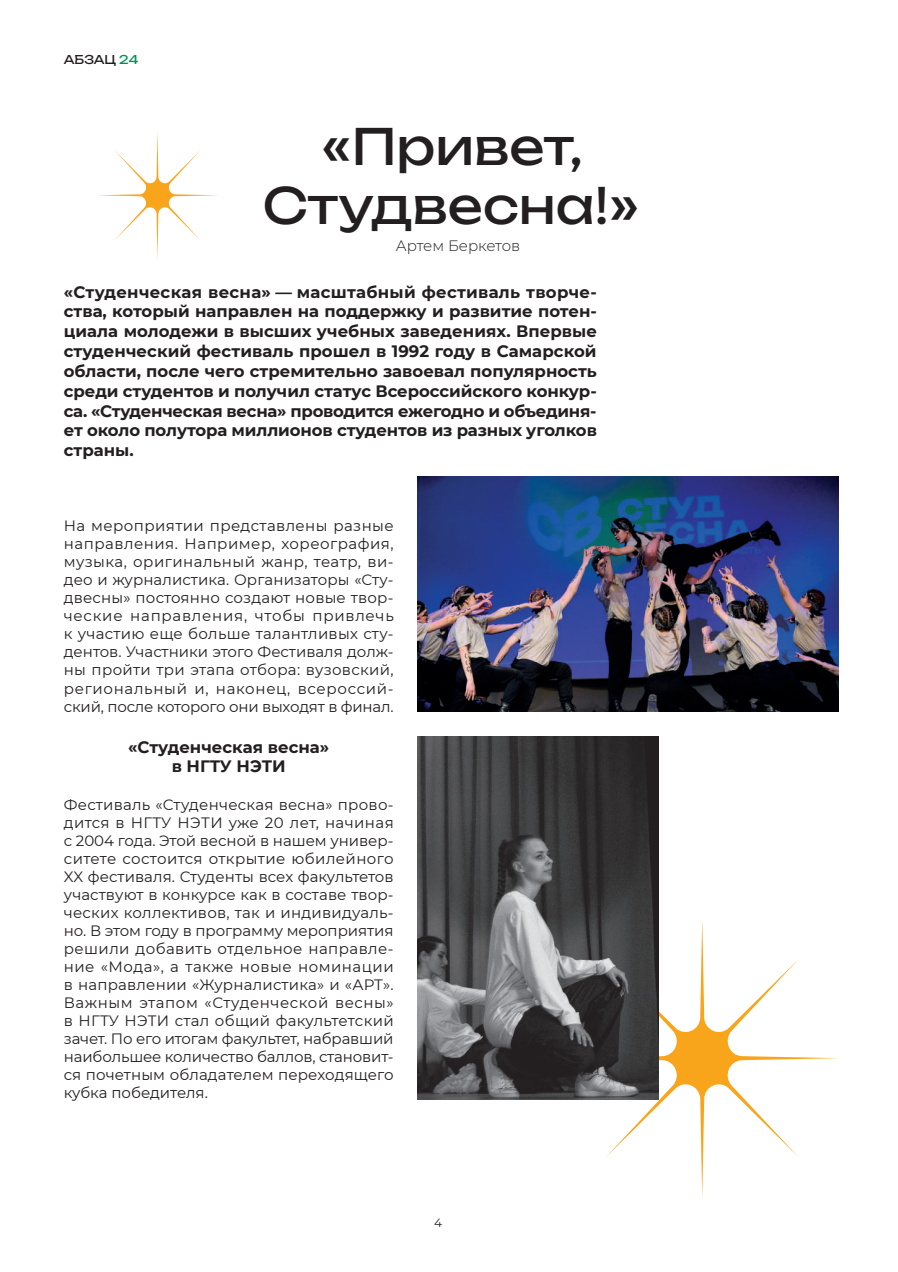
<style>
.page{position:relative;width:898px;height:1272px;background:#fff}
.page>*{position:absolute;margin:0;border:0;box-sizing:border-box;transform-origin:0 0}
.t1{font:49.5px/59.4px "Unbounded";color:#231f20;text-align:center}
.t2{font:700 16.5px/19.8px "Montserrat";letter-spacing:-.005em;color:#231f20;text-align:justify}
.t3{font:15px/18px "Montserrat";color:#231f20;text-align:justify}
.t4{font:300 15px "Montserrat";color:#231f20}
.t5{font:12px "Unbounded";color:#231f20}
.t6{font:12px "Montserrat";color:#231f20}
.s1{color:#009258}
</style>
<div class="page">
<svg style="left:566px;top:918px;width:271px;height:279px"></svg>
<svg style="left:97px;top:132px;width:121px;height:126px"></svg>
<img style="left:417px;top:476px;width:421px;height:235px">
<img style="left:417px;top:736px;width:241px;height:363px">
<p class="t5" style="left:64px;top:50px;width:76px">АБЗАЦ <span class="s1">24</span></p>
<h1 class="t1" style="left:262px;top:113px;width:378px">«Привет,<br>Студвесна!»</h1>
<p class="t4" style="left:395px;top:235px;width:126px">Артем Беркетов</p>
<p class="t2" style="left:64px;top:281px;width:534px">«Студенческая весна» — масштабный фестиваль творче&shy;ства, который направлен на поддержку и развитие потен&shy;циала молодежи в высших учебных заведениях. Впервые студенческий фестиваль прошел в 1992 году в Самарской области, после чего стремительно завоевал популярность среди студентов и получил статус Всероссийского конкур&shy;са. «Студенческая весна» проводится ежегодно и объединя&shy;ет около полутора миллионов студентов из разных уголков страны.</p>
<p class="t3" style="left:64px;top:516px;width:331px">На мероприятии представлены разные направления. Например, хореография, музыка, оригинальный жанр, театр, ви&shy;део и журналистика. Организаторы «Сту&shy;двесны» постоянно создают новые твор&shy;ческие направления, чтобы привлечь к участию еще больше талантливых сту&shy;дентов. Участники этого Фестиваля долж&shy;ны пройти три этапа отбора: вузовский, региональный и, наконец, всероссий&shy;ский, после которого они выходят в финал.</p>
<p class="t2" style="left:128px;top:736px;width:202px;text-align:center">«Студенческая весна» в НГТУ НЭТИ</p>
<p class="t3" style="left:64px;top:795px;width:331px">Фестиваль «Студенческая весна» прово&shy;дится в НГТУ НЭТИ уже 20 лет, начиная с 2004 года. Этой весной в нашем универ&shy;ситете состоится открытие юбилейного XX фестиваля. Студенты всех факультетов участвуют в конкурсе как в составе твор&shy;ческих коллективов, так и индивидуаль&shy;но. В этом году в программу мероприятия решили добавить отдельное направле&shy;ние «Мода», а также новые номинации в направлении «Журналистика» и «АРТ».<br>Важным этапом «Студенческой весны» в НГТУ НЭТИ стал общий факультетский зачет. По его итогам факультет, набравший наибольшее количество баллов, становит&shy;ся почетным обладателем переходящего кубка победителя.</p>
<p class="t6" style="left:434px;top:1214px;width:9px">4</p>
</div>
